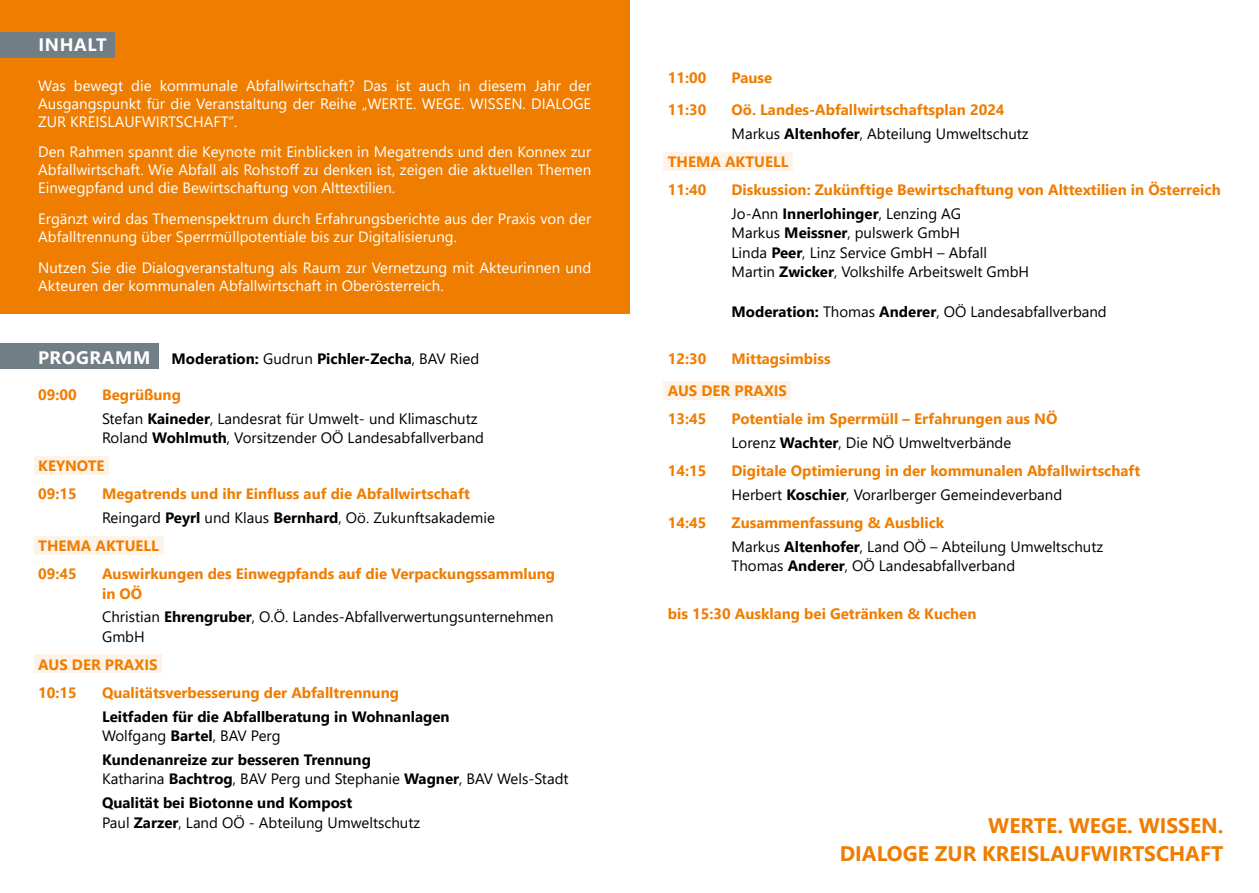
<style>
.page{position:relative;width:1259px;height:893px;background:#fff}
.page>*{position:absolute;margin:0;border:0;box-sizing:border-box;transform-origin:0 0}
.t1{font:700 21px/28px "Segoe UI";color:#ef7d00;text-align:right}
.h3_Inhalt{font:700 18px "Segoe UI";letter-spacing:.035em;color:#fff}
.Programm_Vortragende{font:15px/19.5px "Segoe UI";color:#000}
.p_Fließtext{font:15px/18px "Segoe UI";color:#fff;text-align:justify}
.Programm_Ablauf{font:700 15px/19.5px "Segoe UI";color:#ef7d00}
.Programm_Vortragende-2{font:700 15px "Segoe UI";color:#000}
.Programm_Zwischenüberschrift{font:700 15px "Segoe UI";color:#ef7d00}
.s1{font-weight:700}
.s2{font-weight:400}
</style>
<div class="page">
<div style="left:0;top:0;width:629px;height:313px;background:#ef7d00"></div>
<div style="left:0;top:343px;width:159px;height:26px;background:#717e86"></div>
<div style="left:0;top:32px;width:115px;height:25px;background:#717e86"></div>
<div style="left:34px;top:456px;width:75px;height:18px;background:#fef3e8"></div>
<div style="left:34px;top:536px;width:129px;height:18px;background:#fef3e8"></div>
<div style="left:34px;top:655px;width:128px;height:18px;background:#fef3e8"></div>
<div style="left:663px;top:152px;width:129px;height:18px;background:#fef3e8"></div>
<div style="left:663px;top:381px;width:128px;height:18px;background:#fef3e8"></div>
<h3 class="h3_Inhalt" style="left:39px;top:28px;width:70px">INHALT</h3>
<p class="p_Fließtext" style="left:38px;top:75px;width:554px">Was bewegt die kommunale Abfallwirtschaft? Das ist auch in diesem Jahr der Ausgangspunkt für die Veranstaltung der Reihe „WERTE. WEGE. WISSEN. DIALOGE ZUR KREISLAUFWIRTSCHAFT“.</p>
<p class="p_Fließtext" style="left:38px;top:142px;width:554px">Den Rahmen spannt die Keynote mit Einblicken in Megatrends und den Konnex zur Abfallwirtschaft. Wie Abfall als Rohstoff zu denken ist, zeigen die aktuellen Themen Einwegpfand und die Bewirtschaftung von Alttextilien.</p>
<p class="p_Fließtext" style="left:38px;top:208px;width:554px">Ergänzt wird das Themenspektrum durch Erfahrungsberichte aus der Praxis von der<br>Abfalltrennung über Sperrmüllpotentiale bis zur Digitalisierung.</p>
<p class="p_Fließtext" style="left:38px;top:257px;width:554px">Nutzen Sie die Dialogveranstaltung als Raum zur Vernetzung mit Akteurinnen und<br>Akteuren der kommunalen Abfallwirtschaft in Oberösterreich.</p>
<h3 class="h3_Inhalt" style="left:38px;top:340px;width:114px">PROGRAMM</h3>
<h4 class="Programm_Ablauf" style="left:38px;top:384px;width:40px">09:00</h4>
<h4 class="Programm_Ablauf" style="left:102px;top:384px;width:80px">Begrüßung</h4>
<p class="Programm_Vortragende" style="left:102px;top:407px;width:377px">Stefan <span class="s1">Kaineder</span>, Landesrat für Umwelt- und Klimaschutz</p>
<p class="Programm_Vortragende" style="left:102px;top:427px;width:383px">Roland <span class="s1">Wohlmuth</span>, Vorsitzender OÖ Landesabfallverband</p>
<h4 class="Programm_Zwischenüberschrift" style="left:38px;top:452px;width:68px">KEYNOTE</h4>
<h4 class="Programm_Ablauf" style="left:38px;top:483px;width:40px">09:15</h4>
<h4 class="Programm_Ablauf" style="left:102px;top:483px;width:369px">Megatrends und ihr Einfluss auf die Abfallwirtschaft</h4>
<p class="Programm_Vortragende" style="left:102px;top:507px;width:394px">Reingard <span class="s1">Peyrl</span> und Klaus <span class="s1">Bernhard</span>, Oö. Zukunftsakademie</p>
<h4 class="Programm_Zwischenüberschrift" style="left:38px;top:532px;width:122px">THEMA AKTUELL</h4>
<h4 class="Programm_Ablauf" style="left:38px;top:563px;width:40px">09:45</h4>
<h4 class="Programm_Ablauf" style="left:102px;top:563px;width:454px">Auswirkungen des Einwegpfands auf die Verpackungssammlung in OÖ</h4>
<p class="Programm_Vortragende" style="left:102px;top:606px;width:453px">Christian <span class="s1">Ehrengruber</span>, O.Ö. Landes-Abfallverwertungsunternehmen<br>GmbH</p>
<h4 class="Programm_Zwischenüberschrift" style="left:38px;top:650px;width:121px">AUS DER PRAXIS</h4>
<h4 class="Programm_Ablauf" style="left:38px;top:682px;width:40px">10:15</h4>
<h4 class="Programm_Ablauf" style="left:102px;top:682px;width:298px">Qualitätsverbesserung der Abfalltrennung</h4>
<p class="Programm_Vortragende-2" style="left:102px;top:702px;width:349px">Leitfaden für die Abfallberatung in Wohnanlagen</p>
<p class="Programm_Vortragende" style="left:102px;top:725px;width:180px">Wolfgang <span class="s1">Bartel</span>, BAV Perg</p>
<p class="Programm_Vortragende-2" style="left:102px;top:745px;width:270px">Kundenanreize zur besseren Trennung</p>
<p class="Programm_Vortragende" style="left:102px;top:768px;width:468px">Katharina <span class="s1">Bachtrog</span>, BAV Perg und Stephanie <span class="s1">Wagner</span>, BAV Wels-Stadt</p>
<p class="Programm_Vortragende-2" style="left:102px;top:789px;width:252px">Qualität bei Biotonne und Kompost</p>
<p class="Programm_Vortragende" style="left:102px;top:811px;width:320px">Paul <span class="s1">Zarzer</span>, Land OÖ - Abteilung Umweltschutz</p>
<p class="Programm_Vortragende-2" style="left:171px;top:344px;width:309px">Moderation: <span class="s2">Gudrun</span> Pichler-Zecha<span class="s2">, BAV Ried</span></p>
<h4 class="Programm_Ablauf" style="left:668px;top:67px;width:40px">11:00</h4>
<h4 class="Programm_Ablauf" style="left:731px;top:67px;width:42px">Pause</h4>
<h4 class="Programm_Ablauf" style="left:668px;top:99px;width:40px">11:30</h4>
<h4 class="Programm_Ablauf" style="left:731px;top:99px;width:274px">Oö. Landes-Abfallwirtschaftsplan 2024</h4>
<p class="Programm_Vortragende" style="left:731px;top:123px;width:299px">Markus <span class="s1">Altenhofer</span>, Abteilung Umweltschutz</p>
<h4 class="Programm_Zwischenüberschrift" style="left:668px;top:148px;width:122px">THEMA AKTUELL</h4>
<h4 class="Programm_Ablauf" style="left:668px;top:179px;width:40px">11:40</h4>
<h4 class="Programm_Ablauf" style="left:731px;top:179px;width:490px">Diskussion: Zukünftige Bewirtschaftung von Alttextilien in Österreich</h4>
<p class="Programm_Vortragende" style="left:731px;top:203px;width:231px">Jo-Ann <span class="s1">Innerlohinger</span>, Lenzing AG</p>
<p class="Programm_Vortragende" style="left:731px;top:222px;width:230px">Markus <span class="s1">Meissner</span>, pulswerk GmbH</p>
<p class="Programm_Vortragende" style="left:731px;top:242px;width:257px">Linda <span class="s1">Peer</span>, Linz Service GmbH – Abfall</p>
<p class="Programm_Vortragende" style="left:731px;top:261px;width:299px">Martin <span class="s1">Zwicker</span>, Volkshilfe Arbeitswelt GmbH</p>
<p class="Programm_Vortragende" style="left:731px;top:300px;width:377px"><span class="s1">Moderation:</span> Thomas <span class="s1">Anderer</span>, OÖ Landesabfallverband</p>
<h4 class="Programm_Ablauf" style="left:668px;top:348px;width:40px">12:30</h4>
<h4 class="Programm_Ablauf" style="left:731px;top:348px;width:100px">Mittagsimbiss</h4>
<h4 class="Programm_Zwischenüberschrift" style="left:668px;top:377px;width:121px">AUS DER PRAXIS</h4>
<h4 class="Programm_Ablauf" style="left:668px;top:408px;width:40px">13:45</h4>
<h4 class="Programm_Ablauf" style="left:731px;top:408px;width:327px">Potentiale im Sperrmüll – Erfahrungen aus NÖ</h4>
<p class="Programm_Vortragende" style="left:731px;top:432px;width:281px">Lorenz <span class="s1">Wachter</span>, Die NÖ Umweltverbände</p>
<h4 class="Programm_Ablauf" style="left:668px;top:460px;width:40px">14:15</h4>
<h4 class="Programm_Ablauf" style="left:731px;top:460px;width:410px">Digitale Optimierung in der kommunalen Abfallwirtschaft</h4>
<p class="Programm_Vortragende" style="left:731px;top:483px;width:332px">Herbert <span class="s1">Koschier</span>, Vorarlberger Gemeindeverband</p>
<h4 class="Programm_Ablauf" style="left:668px;top:511px;width:40px">14:45</h4>
<h4 class="Programm_Ablauf" style="left:731px;top:511px;width:214px">Zusammenfassung &amp; Ausblick</h4>
<p class="Programm_Vortragende" style="left:731px;top:535px;width:373px">Markus <span class="s1">Altenhofer</span>, Land OÖ – Abteilung Umweltschutz</p>
<p class="Programm_Vortragende" style="left:731px;top:555px;width:285px">Thomas <span class="s1">Anderer</span>, OÖ Landesabfallverband</p>
<h4 class="Programm_Ablauf" style="left:668px;top:602px;width:310px">bis 15:30 Ausklang bei Getränken &amp; Kuchen</h4>
<h1 class="t1" style="left:840px;top:810px;width:385px">WERTE. WEGE. WISSEN.<br>DIALOGE ZUR KREISLAUFWIRTSCHAFT</h1>
</div>
